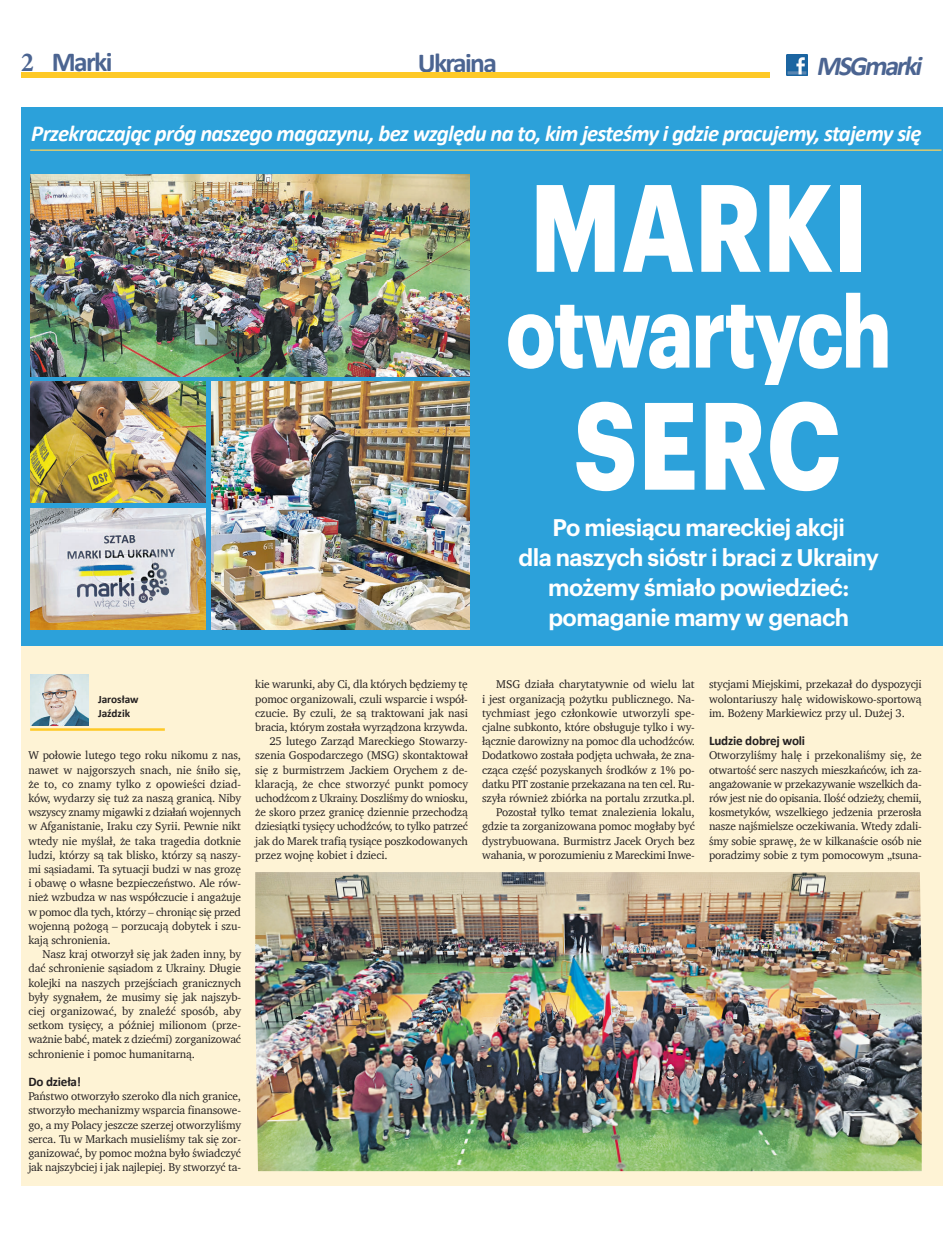
<style>
.page{position:relative;width:943px;height:1241px;background:#fff}
.page>*{position:absolute;margin:0;border:0;box-sizing:border-box;transform-origin:0 0}
.t1{font:700 121.25px "Graphik";letter-spacing:.005em;color:#fff;scale:.8 1}
.t2{font:700 99.25px "Graphik";letter-spacing:-.02em;color:#fff;scale:.8 1}
.t3{font:700 27.5px "Calibri";letter-spacing:-.06em;color:#4b6491}
.t4{font:italic 700 27.5px "Calibri";color:#4b6491}
.t5{font:600 23.5px/30px "Graphik";letter-spacing:-.025em;color:#fff;text-align:center}
.t6{font:italic 700 22.88px "Calibri";letter-spacing:-.03em;color:#fff}
.t7{font:700 13.12px "Calibri";letter-spacing:-.015em;color:#231f20}
.t8{font:11.5px/14.1px "Charter";letter-spacing:-.01em;color:#231f20;text-align:justify}
.t9{font:700 11.25px/14.1px "Calibri";color:#231f20}
.s1{font-family:"Minion Pro";font-stretch:condensed}
</style>
<div class="page">
<div style="left:21px;top:645px;width:922px;height:540px;background:#fef3d5"></div>
<div style="left:21px;top:107px;width:922px;height:538px;background:#2ca1da"></div>
<div style="left:21px;top:72px;width:748px;height:6px;background:#fec927"></div>
<img style="left:786px;top:54px;width:21px;height:21px">
<img style="left:255px;top:872px;width:666px;height:298px">
<img style="left:30px;top:674px;width:58px;height:51px">
<hr style="left:30px;top:728px;width:135px;height:2px;background:#fec927">
<hr style="left:30px;top:149px;width:911px;height:2px;background:#fed25c">
<img style="left:212px;top:381px;width:257px;height:248px">
<img style="left:30px;top:175px;width:439px;height:201px">
<img style="left:30px;top:508px;width:176px;height:121px">
<img style="left:30px;top:381px;width:176px;height:121px">
<h3 class="t3" style="left:21px;top:45px;width:93px"><span class="s1">2</span> Marki</h3>
<h3 class="t3" style="left:418px;top:45px;width:81px">Ukraina</h3>
<h3 class="t4" style="left:816px;top:49px;width:112px">MSGmarki</h3>
<h3 class="t6" style="left:31px;top:119px;width:891px">Przekraczając próg naszego magazynu, bez względu na to, kim jesteśmy i gdzie pracujemy, stajemy się</h3>
<h1 class="t1" style="left:530px;top:134px;width:423px">MARKI</h1>
<h2 class="t2" style="left:506px;top:255px;width:483px">otwartych</h2>
<h1 class="t1" style="left:574px;top:352px;width:335px">SERC</h1>
<h3 class="t5" style="left:518px;top:510px;width:362px">Po miesiącu mareckiej akcji<br>dla naszych sióstr i braci z Ukrainy możemy śmiało powiedzieć: pomaganie mamy w genach</h3>
<p class="t9" style="left:98px;top:691px;width:42px">Jarosław<br>Jaździk</p>
<p class="t8" style="left:28px;top:748px;width:214px">W połowie lutego tego roku nikomu z nas, nawet w najgorszych snach, nie śniło się, że to, co znamy tylko z opowieści dziad&shy;ków, wydarzy się tuż za naszą granicą. Niby wszyscy znamy migawki z działań wojennych w Afganistanie, Iraku czy Syrii. Pewnie nikt wtedy nie myślał, że taka tragedia dotknie ludzi, którzy są tak blisko, którzy są naszy&shy;mi sąsiadami. Ta sytuacji budzi w nas grozę i obawę o własne bezpieczeństwo. Ale rów&shy;nież wzbudza w nas współczucie i angażuje w pomoc dla tych, którzy – chroniąc się przed wojenną pożogą – porzucają dobytek i szu&shy;kają schronienia.</p>
<p class="t8" style="left:28px;top:946px;width:214px;text-indent:14px">Nasz kraj otworzył się jak żaden inny, by dać schronienie sąsiadom z Ukrainy. Długie kolejki na naszych przejściach granicznych były sygnałem, że musimy się jak najszyb&shy;ciej organizować, by znaleźć sposób, aby setkom tysięcy, a później milionom (prze&shy;ważnie babć, matek z dziećmi) zorganizować schronienie i pomoc humanitarną.</p>
<p class="t7" style="left:28px;top:1073px;width:54px">Do dzieła!</p>
<p class="t8" style="left:28px;top:1088px;width:214px">Państwo otworzyło szeroko dla nich granice, stworzyło mechanizmy wsparcia finansowe&shy;go, a my Polacy jeszcze szerzej otworzyliśmy serca. Tu w Markach musieliśmy tak się zor&shy;ganizować, by pomoc można było świadczyć jak najszybciej i jak najlepiej. By stworzyć ta-</p>
<p class="t8" style="left:255px;top:677px;width:214px">kie warunki, aby Ci, dla których będziemy tę</p>
<p class="t8" style="left:255px;top:691px;width:214px">pomoc organizowali, czuli wsparcie i współ-</p>
<p class="t8" style="left:255px;top:705px;width:214px">czucie. By czuli, że są traktowani jak nasi</p>
<p class="t8" style="left:255px;top:719px;width:214px">bracia, którym została wyrządzona krzywda.</p>
<p class="t8" style="left:269px;top:734px;width:200px">25 lutego Zarząd Mareckiego Stowarzy-</p>
<p class="t8" style="left:255px;top:748px;width:214px">szenia Gospodarczego (MSG) skontaktował</p>
<p class="t8" style="left:255px;top:762px;width:214px">się z burmistrzem Jackiem Orychem z de-</p>
<p class="t8" style="left:255px;top:776px;width:214px">klaracją, że chce stworzyć punkt pomocy</p>
<p class="t8" style="left:255px;top:790px;width:214px">uchodźcom z Ukrainy. Doszliśmy do wniosku,</p>
<p class="t8" style="left:255px;top:805px;width:214px">że skoro przez granicę dziennie przechodzą</p>
<p class="t8" style="left:255px;top:819px;width:214px">dziesiątki tysięcy uchodźców, to tylko patrzeć</p>
<p class="t8" style="left:255px;top:833px;width:214px">jak do Marek trafią tysiące poszkodowanych</p>
<p class="t8" style="left:255px;top:847px;width:134px">przez wojnę kobiet i dzieci.</p>
<p class="t8" style="left:482px;top:677px;width:214px;text-align:right">MSG działa charytatywnie od wielu lat<br>i jest organizacją pożytku publicznego. Na&shy;tychmiast jego członkowie utworzyli spe&shy;cjalne subkonto, które obsługuje tylko i wy&shy;łącznie darowizny na pomoc dla uchodźców.<br>Dodatkowo została podjęta uchwała, że zna&shy;cząca część pozyskanych środków z 1% po&shy;datku PIT zostanie przekazana na ten cel. Ru&shy;szyła również zbiórka na portalu zrzutka.pl.<br>Pozostał tylko temat znalezienia lokalu, gdzie ta zorganizowana pomoc mogłaby być dystrybuowana. Burmistrz Jacek Orych bez wahania, w porozumieniu z Mareckimi Inwe-</p>
<p class="t8" style="left:709px;top:677px;width:214px">stycjami Miejskimi, przekazał do dyspozycji wolontariuszy halę widowiskowo-sportową im. Bożeny Markiewicz przy ul. Dużej 3.</p>
<p class="t7" style="left:709px;top:732px;width:98px">Ludzie dobrej woli</p>
<p class="t8" style="left:709px;top:748px;width:214px">Otworzyliśmy halę i przekonaliśmy się, że otwartość serc naszych mieszkańców, ich za&shy;angażowanie w przekazywanie wszelkich da&shy;rów jest nie do opisania. Ilość odzieży, chemii, kosmetyków, wszelkiego jedzenia przerosła nasze najśmielsze oczekiwania. Wtedy zdali&shy;śmy sobie sprawę, że w kilkanaście osób nie poradzimy sobie z tym pomocowym „tsuna-</p>
</div>
